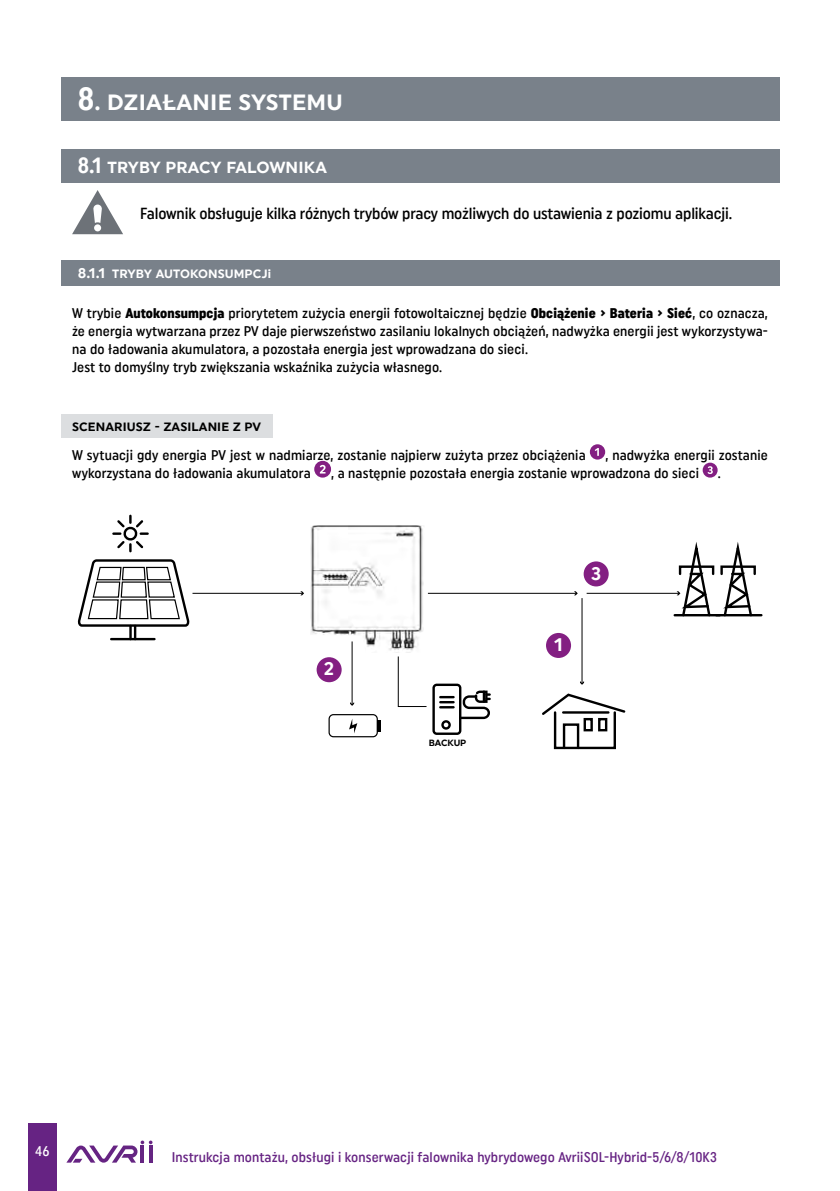
<style>
.page{position:relative;width:840px;height:1191px;background:#fff}
.page>*{position:absolute;margin:0;border:0;box-sizing:border-box;transform-origin:0 0}
.t1{font:22px "Uniform Regular 2";letter-spacing:.01em;color:#fff}
.t2{font:18.2px "Uniform Regular 2";color:#fff}
.t3{font:16px "Uniform Condensed 2";letter-spacing:-.005em;color:#000}
.t4{font:16px "Uniform Regular 2";letter-spacing:.005em;color:#fff}
.t5{font:14px/18px "Uniform Condensed 2";letter-spacing:.01em;color:#000}
.t6{font:14px "Uniform Condensed 2";letter-spacing:.01em;color:#662383}
.t7{font:14px "Uniform Condensed 2";color:#fff}
.t8{font:12px "Uniform Regular 2";letter-spacing:.01em;color:#fff}
.t9{font:12px "Uniform Regular 2";letter-spacing:.01em;color:#000}
.t10{font:9px "Uniform Regular 2";letter-spacing:-.01em;color:#000}
.s1{font-family:"Uniform Condensed 4";font-size:32px}
.s2{font-family:"Uniform Condensed 4";font-size:22px}
.s3{font-size:14px}
.s4{font-family:"Uniform Condensed 3"}
</style>
<div class="page">
<div style="left:28px;top:1123px;width:28px;height:68px;background:#662383"></div>
<svg style="left:67px;top:1140px;width:85px;height:22px"></svg>
<div style="left:61px;top:78px;width:717px;height:43px;background:#79818a"></div>
<div style="left:61px;top:149px;width:717px;height:33px;background:#79818a"></div>
<div style="left:61px;top:260px;width:717px;height:26px;background:#79818a"></div>
<div style="left:61px;top:415px;width:211px;height:23px;background:#dcdee0"></div>
<svg style="left:589px;top:444px;width:16px;height:15px"></svg>
<svg style="left:594px;top:448px;width:4px;height:8px"></svg>
<svg style="left:314px;top:461px;width:17px;height:16px"></svg>
<svg style="left:319px;top:465px;width:6px;height:8px"></svg>
<svg style="left:702px;top:462px;width:15px;height:15px"></svg>
<svg style="left:707px;top:466px;width:5px;height:8px"></svg>
<div style="left:328px;top:714px;width:49px;height:23px;border:1px solid #000;border-radius:4px"></div>
<svg style="left:377px;top:720px;width:3px;height:11px"></svg>
<svg style="left:349px;top:719px;width:8px;height:14px"></svg>
<div style="left:432px;top:683px;width:29px;height:52px;border:2px solid #000;border-radius:3px"></div>
<div style="left:441px;top:720px;width:9px;height:9px;border:2px solid #000;border-radius:50%"></div>
<svg style="left:440px;top:689px;width:51px;height:31px"></svg>
<div style="left:678px;top:565px;width:36px;height:10px;border:2px solid #000"></div>
<hr style="left:674px;top:614px;width:45px;height:2px;background:#000">
<div style="left:720px;top:565px;width:35px;height:10px;border:2px solid #000"></div>
<svg style="left:718px;top:542px;width:35px;height:75px"></svg>
<hr style="left:715px;top:614px;width:46px;height:2px;background:#000">
<svg style="left:77px;top:559px;width:113px;height:80px"></svg>
<hr style="left:111px;top:638px;width:43px;height:2px;background:#000">
<hr style="left:351px;top:641px;width:1px;height:63px;background:#000">
<svg style="left:350px;top:702px;width:4px;height:4px"></svg>
<hr style="left:427px;top:593px;width:149px;height:1px;background:#000">
<svg style="left:573px;top:591px;width:4px;height:4px"></svg>
<hr style="left:192px;top:593px;width:110px;height:1px;background:#000">
<svg style="left:300px;top:591px;width:4px;height:4px"></svg>
<hr style="left:586px;top:593px;width:92px;height:1px;background:#000">
<svg style="left:676px;top:542px;width:35px;height:75px"></svg>
<hr style="left:581px;top:598px;width:1px;height:85px;background:#000">
<img style="left:310px;top:525px;width:114px;height:127px">
<div style="left:553px;top:711px;width:62px;height:38px;border:2px solid #000"></div>
<div style="left:562px;top:723px;width:17px;height:26px;border:2px solid #000"></div>
<svg style="left:542px;top:693px;width:84px;height:24px"></svg>
<hr style="left:563px;top:711px;width:45px;height:2px;background:#000">
<div style="left:583px;top:718px;width:9px;height:13px;border:2px solid #000"></div>
<div style="left:597px;top:718px;width:10px;height:13px;border:2px solid #000"></div>
<svg style="left:397px;top:656px;width:30px;height:51px"></svg>
<svg style="left:113px;top:516px;width:34px;height:35px"></svg>
<div style="left:545px;top:633px;width:25px;height:25px;background:#831f82;border-radius:50%"></div>
<div style="left:316px;top:657px;width:25px;height:25px;background:#831f82;border-radius:50%"></div>
<div style="left:583px;top:561px;width:25px;height:25px;background:#831f82;border-radius:50%"></div>
<svg style="left:72px;top:190px;width:51px;height:44px"></svg>
<h1 class="t1" style="left:78px;top:89px;width:266px"><span class="s1">8</span>. DZIAŁANIE SYSTEMU</h1>
<p class="t4" style="left:78px;top:158px;width:250px"><span class="s2">8.1</span> TRYBY PRACY FALOWNIKA</p>
<p class="t3" style="left:140px;top:204px;width:593px">Falownik obsługuje kilka różnych trybów pracy możliwych do ustawienia z poziomu aplikacji.</p>
<p class="t8" style="left:78px;top:266px;width:195px"><span class="s3">8.1.1</span> TRYBY AUTOKONSUMPCJi</p>
<p class="t5" style="left:72px;top:304px;width:697px">W trybie <span class="s4">Autokonsumpcja</span> priorytetem zużycia energii fotowoltaicznej będzie <span class="s4">Obciążenie › Bateria › Sieć</span>, co oznacza, że energia wytwarzana przez PV daje pierwszeństwo zasilaniu lokalnych obciążeń, nadwyżka energii jest wykorzystywa&shy;na do ładowania akumulatora, a pozostała energia jest wprowadzana do sieci.<br>Jest to domyślny tryb zwiększania wskaźnika zużycia własnego.</p>
<p class="t9" style="left:72px;top:419px;width:190px">SCENARIUSZ - ZASILANIE Z PV</p>
<p class="t5" style="left:72px;top:445px;width:515px">W sytuacji gdy energia PV jest w nadmiarze, zostanie najpierw zużyta przez obciążenia</p>
<p class="t5" style="left:605px;top:445px;width:164px">, nadwyżka energii zostanie</p>
<p class="t5" style="left:72px;top:463px;width:240px">wykorzystana do ładowania akumulatora</p>
<p class="t5" style="left:331px;top:463px;width:369px">, a następnie pozostała energia zostanie wprowadzona do sieci</p>
<p class="t5" style="left:717px;top:463px;width:5px">.</p>
<h2 class="t2" style="left:324px;top:658px;width:12px">2</h2>
<p class="t10" style="left:428px;top:737px;width:39px">BACKUP</p>
<h2 class="t2" style="left:553px;top:634px;width:10px">1</h2>
<h2 class="t2" style="left:590px;top:562px;width:12px">3</h2>
<p class="t7" style="left:35px;top:1143px;width:16px">46</p>
<p class="t6" style="left:171px;top:1148px;width:546px">Instrukcja montażu, obsługi i konserwacji falownika hybrydowego AvriiSOL-Hybrid-5/6/8/10K3</p>
</div>
